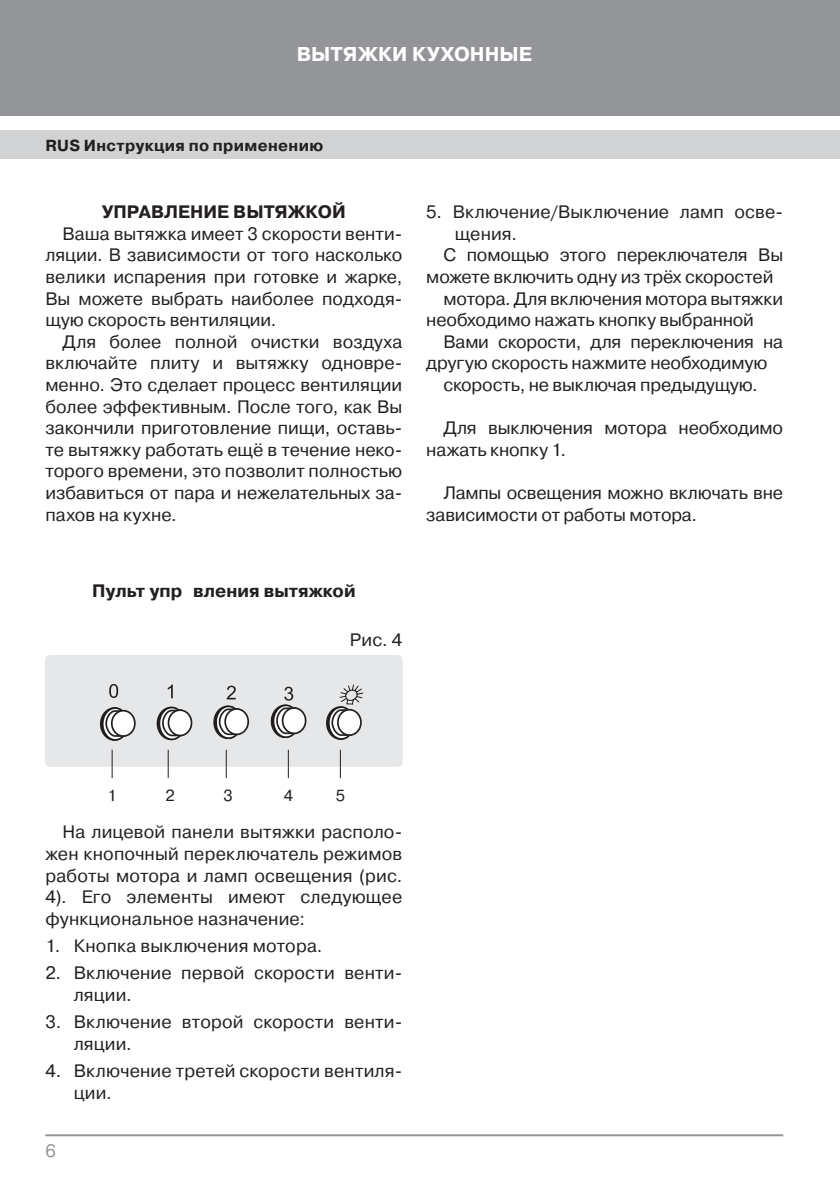
<style>
.page{position:relative;width:840px;height:1191px;background:#fff}
.page>*{position:absolute;margin:0;border:0;box-sizing:border-box;transform-origin:0 0}
.t1{font:700 20px "Pragmatica C";letter-spacing:.005em;color:#fff}
.t2{font:18px/21.6px "Pragmatica C";color:#231f20}
.t3{font:700 18px "Pragmatica C";color:#231f20}
.t4{font:18px "Pragmatica C";color:#939598}
.t5{font:700 16px "Pragmatica C";letter-spacing:.02em;color:#231f20}
.t6{font:16px "Pragmatica C";color:#231f20}
</style>
<div class="page">
<div style="left:0;top:0;width:839px;height:116px;background:#939598"></div>
<div style="left:0;top:130px;width:839px;height:29px;background:#d1d2d4"></div>
<hr style="left:45px;top:1134px;width:737px;height:2px;background:#939598">
<svg style="left:45px;top:655px;width:357px;height:123px;background:#dfe0e2"></svg>
<p class="t1" style="left:296px;top:46px;width:237px">ВЫТЯЖКИ КУХОННЫЕ</p>
<p class="t5" style="left:45px;top:139px;width:279px">RUS Инструкция по применению</p>
<p class="t3" style="left:102px;top:205px;width:245px">УПРАВЛЕНИЕ ВЫТЯЖКОЙ</p>
<p class="t2" style="left:45px;top:224px;width:358px;text-align:justify;text-indent:17px">Ваша вытяжка имеет 3 скорости венти&shy;ляции. В зависимости от того насколько велики испарения при готовке и жарке, Вы можете выбрать наиболее подходя&shy;щую скорость вентиляции.</p>
<p class="t2" style="left:45px;top:332px;width:358px;text-align:justify;text-indent:17px">Для более полной очистки воздуха включайте плиту и вытяжку одновре&shy;менно. Это сделает процесс вентиляции более эффективным. После того, как Вы закончили приготовление пищи, оставь&shy;те вытяжку работать ещё в течение неко&shy;торого времени, это позволит полностью избавиться от пара и нежелательных за&shy;пахов на кухне.</p>
<p class="t3" style="left:92px;top:581px;width:265px">Пульт управления вытяжкой</p>
<p class="t2" style="left:350px;top:630px;width:54px">Рис. 4</p>
<p class="t2" style="left:426px;top:202px;width:358px">5. Включение/Выключение ламп осве-</p>
<p class="t2" style="left:454px;top:224px;width:64px">щения.</p>
<p class="t2" style="left:443px;top:246px;width:341px">С помощью этого переключателя Вы</p>
<p class="t2" style="left:426px;top:267px;width:348px">можете включить одну из трёх скоростей</p>
<p class="t2" style="left:443px;top:289px;width:341px">мотора. Для включения мотора вытяжки</p>
<p class="t2" style="left:426px;top:310px;width:329px">необходимо нажать кнопку выбранной</p>
<p class="t2" style="left:443px;top:332px;width:341px">Вами скорости, для переключения на</p>
<p class="t2" style="left:426px;top:354px;width:342px">другую скорость нажмите необходимую</p>
<p class="t2" style="left:443px;top:375px;width:315px">скорость, не выключая предыдущую.</p>
<p class="t2" style="left:426px;top:418px;width:358px;text-indent:17px">Для выключения мотора необходимо нажать кнопку 1.</p>
<p class="t2" style="left:426px;top:483px;width:358px;text-indent:17px">Лампы освещения можно включать вне зависимости от работы мотора.</p>
<p class="t6" style="left:107px;top:789px;width:11px">1</p>
<p class="t6" style="left:165px;top:789px;width:11px">2</p>
<p class="t6" style="left:223px;top:789px;width:11px">3</p>
<p class="t6" style="left:283px;top:789px;width:11px">4</p>
<p class="t6" style="left:335px;top:789px;width:11px">5</p>
<p class="t2" style="left:45px;top:822px;width:358px;text-align:justify;text-indent:17px">На лицевой панели вытяжки располо&shy;жен кнопочный переключатель режимов работы мотора и ламп освещения (рис.<br>4). Его элементы имеют следующее функциональное назначение:</p>
<p class="t2" style="left:45px;top:936px;width:278px">1. Кнопка выключения мотора.</p>
<p class="t2" style="left:74px;top:963px;width:330px;text-indent:-28px">2. Включение первой скорости венти&shy;ляции.</p>
<p class="t2" style="left:74px;top:1012px;width:330px;text-indent:-28px">3. Включение второй скорости венти&shy;ляции.</p>
<p class="t2" style="left:74px;top:1061px;width:330px;text-indent:-28px">4. Включение третей скорости вентиля&shy;ции.</p>
<p class="t4" style="left:45px;top:1143px;width:12px">6</p>
</div>
